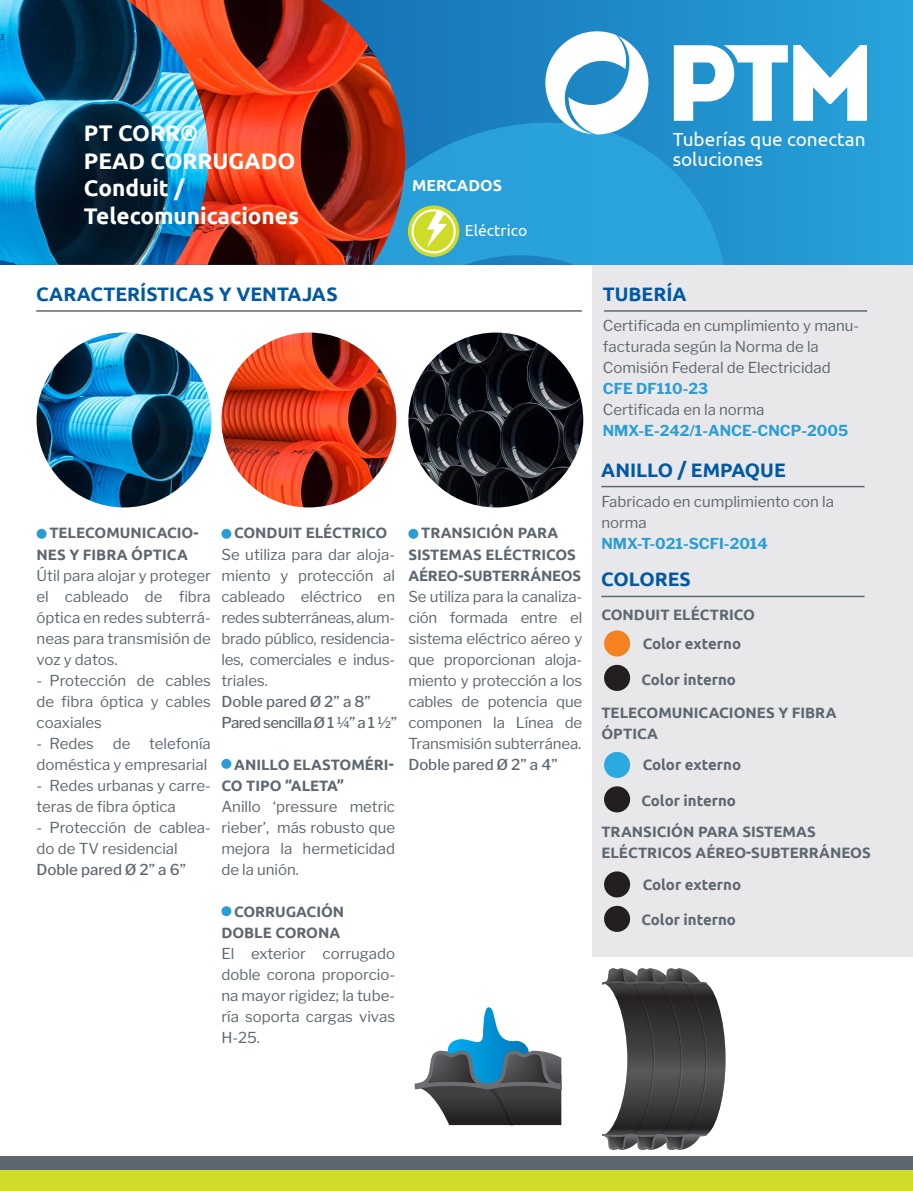
<style>
.page{position:relative;width:913px;height:1191px;background:#fff}
.page>*{position:absolute;margin:0;border:0;box-sizing:border-box;transform-origin:0 0}
.t1{font:700 22.65px/27.6px "Ubuntu";color:#fff}
.t2{font:700 19.5px "Ubuntu";color:#0358a3}
.t3{font:18.9px/20.7px "Ubuntu";color:#fff}
.t4{font:700 15.9px "Ubuntu";color:#fff}
.t5{font:15.75px "Ubuntu";color:#fff}
.t6{font:15px/21px "Libre Franklin";color:#5d6770;text-align:justify}
.t7{font:700 15px/21px "Ubuntu";color:#5d6770}
.t8{font:700 15px "Libre Franklin";color:#2a9dd4}
.t9{font:500 15px/21px "Libre Franklin";letter-spacing:-.04em;color:#5d6770}
.t10{font:500 15px "Libre Franklin";color:#5d6770}
</style>
<div class="page">
<div style="left:592px;top:253px;width:321px;height:704px;background:#e8e8eb"></div>
<hr style="left:36px;top:310px;width:546px;height:2px;background:#5d6770">
<hr style="left:604px;top:310px;width:263px;height:2px;background:#5d6770">
<hr style="left:601px;top:486px;width:263px;height:1px;background:#5d6770">
<hr style="left:601px;top:596px;width:263px;height:1px;background:#5d6770">
<div style="left:604px;top:630px;width:26px;height:26px;background:#f58220;border-radius:50%"></div>
<div style="left:604px;top:665px;width:26px;height:26px;background:#231f20;border-radius:50%"></div>
<div style="left:604px;top:752px;width:26px;height:26px;background:#2da9e1;border-radius:50%"></div>
<div style="left:604px;top:786px;width:26px;height:26px;background:#231f20;border-radius:50%"></div>
<div style="left:604px;top:871px;width:26px;height:26px;background:#231f20;border-radius:50%"></div>
<div style="left:604px;top:906px;width:26px;height:26px;background:#231f20;border-radius:50%"></div>
<div style="left:37px;top:529px;width:10px;height:10px;background:#2a9dd4;border-radius:50%"></div>
<div style="left:221px;top:529px;width:10px;height:10px;background:#2a9dd4;border-radius:50%"></div>
<div style="left:408px;top:529px;width:10px;height:10px;background:#2a9dd4;border-radius:50%"></div>
<div style="left:221px;top:759px;width:10px;height:10px;background:#2a9dd4;border-radius:50%"></div>
<div style="left:221px;top:906px;width:10px;height:10px;background:#2a9dd4;border-radius:50%"></div>
<svg style="left:405px;top:0;width:508px;height:265px;background:#2191cd"></svg>
<svg style="left:405px;top:123px;width:321px;height:142px;background:#279cd6"></svg>
<img style="left:208px;top:0;width:197px;height:265px">
<img style="left:0;top:0;width:208px;height:265px">
<svg style="left:544px;top:31px;width:106px;height:103px"></svg>
<svg style="left:674px;top:45px;width:193px;height:76px"></svg>
<svg style="left:408px;top:205px;width:51px;height:52px"></svg>
<svg style="left:411px;top:209px;width:45px;height:44px"></svg>
<div style="left:0;top:1157px;width:913px;height:34px;background:#cedb29"></div>
<div style="left:0;top:1156px;width:913px;height:14px;background:#5d6770"></div>
<svg style="left:414px;top:968px;width:312px;height:182px"></svg>
<img style="left:221px;top:332px;width:175px;height:175px;border-radius:87px">
<img style="left:37px;top:332px;width:174px;height:175px;border-radius:87px">
<img style="left:408px;top:332px;width:175px;height:175px;border-radius:87px">
<h1 class="t1" style="left:84px;top:119px;width:217px">PT CORR®<br>PEAD CORRUGADO<br>Conduit /<br>Telecomunicaciones</h1>
<p class="t3" style="left:672px;top:128px;width:194px">Tuberías que conectan soluciones</p>
<p class="t4" style="left:412px;top:176px;width:91px">MERCADOS</p>
<p class="t5" style="left:465px;top:221px;width:64px">Eléctrico</p>
<h2 class="t2" style="left:36px;top:282px;width:303px">CARACTERÍSTICAS Y VENTAJAS</h2>
<p class="t7" style="left:37px;top:522px;width:163px;text-indent:13px">TELECOMUNICACIO-<br>NES Y FIBRA ÓPTICA</p>
<p class="t6" style="left:37px;top:564px;width:176px">Útil para alojar y proteger el cableado de fibra óptica en redes subterrá&shy;neas para transmisión de voz y datos.</p>
<p class="t6" style="left:37px;top:669px;width:176px">- Protección de cables de fibra óptica y cables coaxiales</p>
<p class="t6" style="left:37px;top:732px;width:59px">- Redes</p>
<p class="t6" style="left:113px;top:732px;width:19px">de</p>
<p class="t6" style="left:37px;top:732px;width:176px;text-align:right">telefonía<br>doméstica y empresarial</p>
<p class="t6" style="left:37px;top:774px;width:176px">- Redes urbanas y carre&shy;teras de fibra óptica</p>
<p class="t6" style="left:37px;top:816px;width:176px">- Protección de cablea&shy;do de TV residencial</p>
<p class="t10" style="left:37px;top:860px;width:151px">Doble pared Ø 2” a 6”</p>
<p class="t7" style="left:234px;top:522px;width:155px">CONDUIT ELÉCTRICO</p>
<p class="t6" style="left:221px;top:543px;width:175px">Se utiliza para dar aloja&shy;miento y protección al cableado eléctrico en redes subterráneas, alum&shy;brado público, residencia&shy;les, comerciales e indus&shy;triales.</p>
<p class="t9" style="left:221px;top:690px;width:177px">Doble pared Ø 2” a 8”<br>Pared sencilla Ø 1 ¼” a 1 ½”</p>
<p class="t7" style="left:221px;top:753px;width:174px;text-indent:13px">ANILLO ELASTOMÉRI-<br>CO TIPO “ALETA”</p>
<p class="t6" style="left:221px;top:795px;width:175px">Anillo ‘pressure metric rieber’, más robusto que mejora la hermeticidad de la unión.</p>
<p class="t7" style="left:221px;top:900px;width:124px;text-align:right">CORRUGACIÓN<br>DOBLE CORONA</p>
<p class="t6" style="left:221px;top:942px;width:175px">El exterior corrugado doble corona proporcio&shy;na mayor rigidez; la tube&shy;ría soporta cargas vivas H-25.</p>
<p class="t7" style="left:408px;top:522px;width:174px;text-indent:13px">TRANSICIÓN PARA<br>SISTEMAS ELÉCTRICOS<br>AÉREO-SUBTERRÁNEOS</p>
<p class="t6" style="left:408px;top:585px;width:175px">Se utiliza para la canaliza&shy;ción formada entre el sistema eléctrico aéreo y que proporcionan aloja&shy;miento y protección a los cables de potencia que componen la Línea de Transmisión subterránea.</p>
<p class="t10" style="left:408px;top:755px;width:151px">Doble pared Ø 2” a 4”</p>
<h2 class="t2" style="left:603px;top:282px;width:85px">TUBERÍA</h2>
<p class="t6" style="left:603px;top:315px;width:258px;text-align:left">Certificada en cumplimiento y manu&shy;facturada según la Norma de la<br>Comisión Federal de Electricidad</p>
<p class="t8" style="left:603px;top:380px;width:107px">CFE DF110-23</p>
<p class="t6" style="left:603px;top:399px;width:163px">Certificada en la norma</p>
<p class="t8" style="left:603px;top:422px;width:247px">NMX-E-242/1-ANCE-CNCP-2005</p>
<h2 class="t2" style="left:601px;top:458px;width:186px">ANILLO / EMPAQUE</h2>
<p class="t6" style="left:601px;top:491px;width:234px">Fabricado en cumplimiento con la norma</p>
<p class="t8" style="left:601px;top:534px;width:168px">NMX-T-021-SCFI-2014</p>
<h2 class="t2" style="left:601px;top:568px;width:91px">COLORES</h2>
<p class="t7" style="left:601px;top:604px;width:155px">CONDUIT ELÉCTRICO</p>
<p class="t7" style="left:642px;top:633px;width:100px">Color externo</p>
<p class="t7" style="left:601px;top:662px;width:237px;line-height:33px;text-indent:40px">Color interno<br>TELECOMUNICACIONES Y FIBRA</p>
<p class="t7" style="left:642px;top:717px;width:100px;line-height:31.8px;text-indent:-41px">ÓPTICA<br>Color externo</p>
<p class="t7" style="left:601px;top:785px;width:216px;line-height:31px;text-indent:40px">Color interno<br>TRANSICIÓN PARA SISTEMAS</p>
<p class="t7" style="left:642px;top:836px;width:230px;line-height:31.8px;text-indent:-41px">ELÉCTRICOS AÉREO-SUBTERRÁNEOS<br>Color externo</p>
<p class="t7" style="left:641px;top:909px;width:96px">Color interno</p>
</div>
